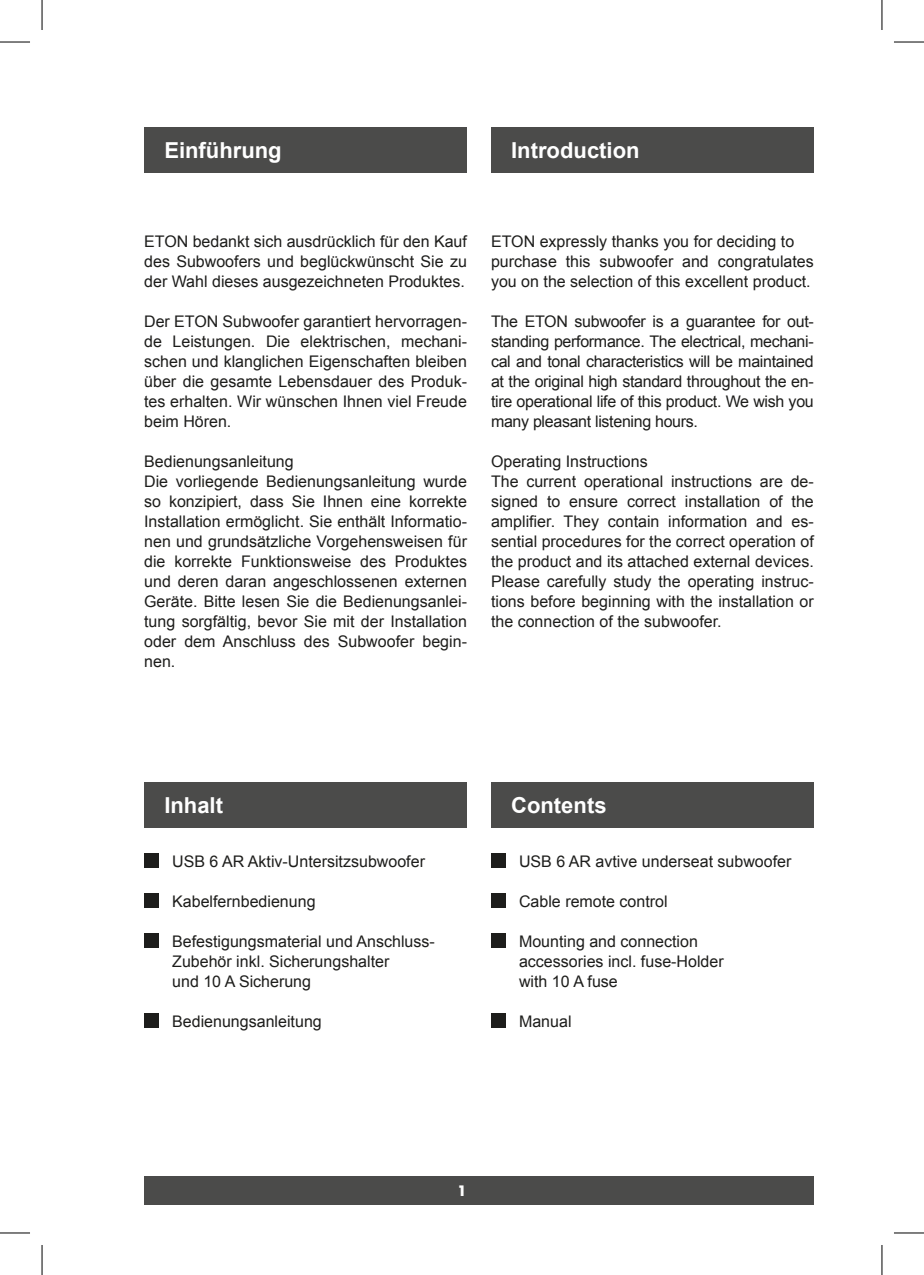
<style>
.page{position:relative;width:924px;height:1275px;background:#fff}
.page>*{position:absolute;margin:0;border:0;box-sizing:border-box;transform-origin:0 0}
.Kapitelüberschrift{font:700 22px "Arial";color:#fff}
.Fließtext{font:16px/20px "Arial";color:#1d1d1b;text-align:justify}
.t1{font:700 14px "Futura Std";color:#fff}
</style>
<div class="page">
<div style="left:144px;top:1176px;width:669px;height:28px;background:#4b4b4a"></div>
<div style="left:144px;top:853px;width:14px;height:14px;background:#1d1d1b"></div>
<div style="left:144px;top:893px;width:14px;height:14px;background:#1d1d1b"></div>
<div style="left:144px;top:933px;width:14px;height:14px;background:#1d1d1b"></div>
<div style="left:144px;top:1013px;width:14px;height:14px;background:#1d1d1b"></div>
<div style="left:491px;top:853px;width:14px;height:14px;background:#1d1d1b"></div>
<div style="left:491px;top:893px;width:14px;height:14px;background:#1d1d1b"></div>
<div style="left:491px;top:933px;width:14px;height:14px;background:#1d1d1b"></div>
<div style="left:491px;top:1013px;width:14px;height:14px;background:#1d1d1b"></div>
<div style="left:144px;top:127px;width:323px;height:45px;background:#4b4b4a"></div>
<div style="left:144px;top:782px;width:323px;height:45px;background:#4b4b4a"></div>
<div style="left:491px;top:127px;width:322px;height:45px;background:#4b4b4a"></div>
<div style="left:491px;top:782px;width:322px;height:45px;background:#4b4b4a"></div>
<hr style="left:0;top:42px;width:30px;height:1px;background:#000">
<hr style="left:893px;top:42px;width:30px;height:1px;background:#000">
<hr style="left:0;top:1232px;width:30px;height:1px;background:#000">
<hr style="left:893px;top:1232px;width:30px;height:1px;background:#000">
<hr style="left:42px;top:0;width:1px;height:30px;background:#000">
<hr style="left:42px;top:1245px;width:1px;height:30px;background:#000">
<hr style="left:881px;top:0;width:1px;height:30px;background:#000">
<hr style="left:881px;top:1245px;width:1px;height:30px;background:#000">
<p class="Kapitelüberschrift" style="left:164px;top:136px;width:119px">Einführung</p>
<p class="Kapitelüberschrift" style="left:511px;top:136px;width:130px">Introduction</p>
<p class="Fließtext" style="left:144px;top:232px;width:324px">ETON bedankt sich ausdrücklich für den Kauf des Subwoofers und beglückwünscht Sie zu der Wahl dieses ausgezeichneten Produktes.</p>
<p class="Fließtext" style="left:144px;top:312px;width:324px">Der ETON Subwoofer garantiert hervorragen&shy;de Leistungen. Die elektrischen, mechani&shy;schen und klanglichen Eigenschaften bleiben über die gesamte Lebensdauer des Produk&shy;tes erhalten. Wir wünschen Ihnen viel Freude beim Hören.</p>
<p class="Fließtext" style="left:144px;top:452px;width:151px">Bedienungsanleitung</p>
<p class="Fließtext" style="left:144px;top:472px;width:324px">Die vorliegende Bedienungsanleitung wurde so konzipiert, dass Sie Ihnen eine korrekte Installation ermöglicht. Sie enthält Informatio&shy;nen und grundsätzliche Vorgehensweisen für die korrekte Funktionsweise des Produktes und deren daran angeschlossenen externen Geräte. Bitte lesen Sie die Bedienungsanlei&shy;tung sorgfältig, bevor Sie mit der Installation oder dem Anschluss des Subwoofer begin&shy;nen.</p>
<p class="Fließtext" style="left:491px;top:232px;width:304px">ETON expressly thanks you for deciding to</p>
<p class="Fließtext" style="left:491px;top:252px;width:324px">purchase this subwoofer and congratulates you on the selection of this excellent product.</p>
<p class="Fließtext" style="left:491px;top:312px;width:324px">The ETON subwoofer is a guarantee for out&shy;standing performance. The electrical, mechani&shy;cal and tonal characteristics will be maintained at the original high standard throughout the en&shy;tire operational life of this product. We wish you many pleasant listening hours.</p>
<p class="Fließtext" style="left:491px;top:452px;width:158px">Operating Instructions</p>
<p class="Fließtext" style="left:491px;top:472px;width:324px">The current operational instructions are de&shy;signed to ensure correct installation of the amplifier. They contain information and es&shy;sential procedures for the correct operation of the product and its attached external devices.<br>Please carefully study the operating instruc&shy;tions before beginning with the installation or the connection of the subwoofer.</p>
<p class="Kapitelüberschrift" style="left:164px;top:791px;width:60px">Inhalt</p>
<p class="Fließtext" style="left:172px;top:852px;width:254px">USB 6 AR Aktiv-Untersitzsubwoofer</p>
<p class="Fließtext" style="left:172px;top:892px;width:145px">Kabelfernbedienung</p>
<p class="Fließtext" style="left:172px;top:932px;width:264px">Befestigungsmaterial und Anschluss-</p>
<p class="Fließtext" style="left:172px;top:952px;width:218px">Zubehör inkl. Sicherungshalter</p>
<p class="Fließtext" style="left:172px;top:972px;width:140px">und 10 A Sicherung</p>
<p class="Fließtext" style="left:172px;top:1012px;width:151px">Bedienungsanleitung</p>
<p class="Kapitelüberschrift" style="left:511px;top:791px;width:97px">Contents</p>
<p class="Fließtext" style="left:519px;top:852px;width:274px">USB 6 AR avtive underseat subwoofer</p>
<p class="Fließtext" style="left:519px;top:892px;width:150px">Cable remote control</p>
<p class="Fließtext" style="left:519px;top:932px;width:180px">Mounting and connection</p>
<p class="Fließtext" style="left:519px;top:952px;width:206px">accessories incl. fuse-Holder</p>
<p class="Fließtext" style="left:519px;top:972px;width:100px">with 10 A fuse</p>
<p class="Fließtext" style="left:519px;top:1012px;width:54px">Manual</p>
<p class="t1" style="left:457px;top:1181px;width:11px">1</p>
</div>
